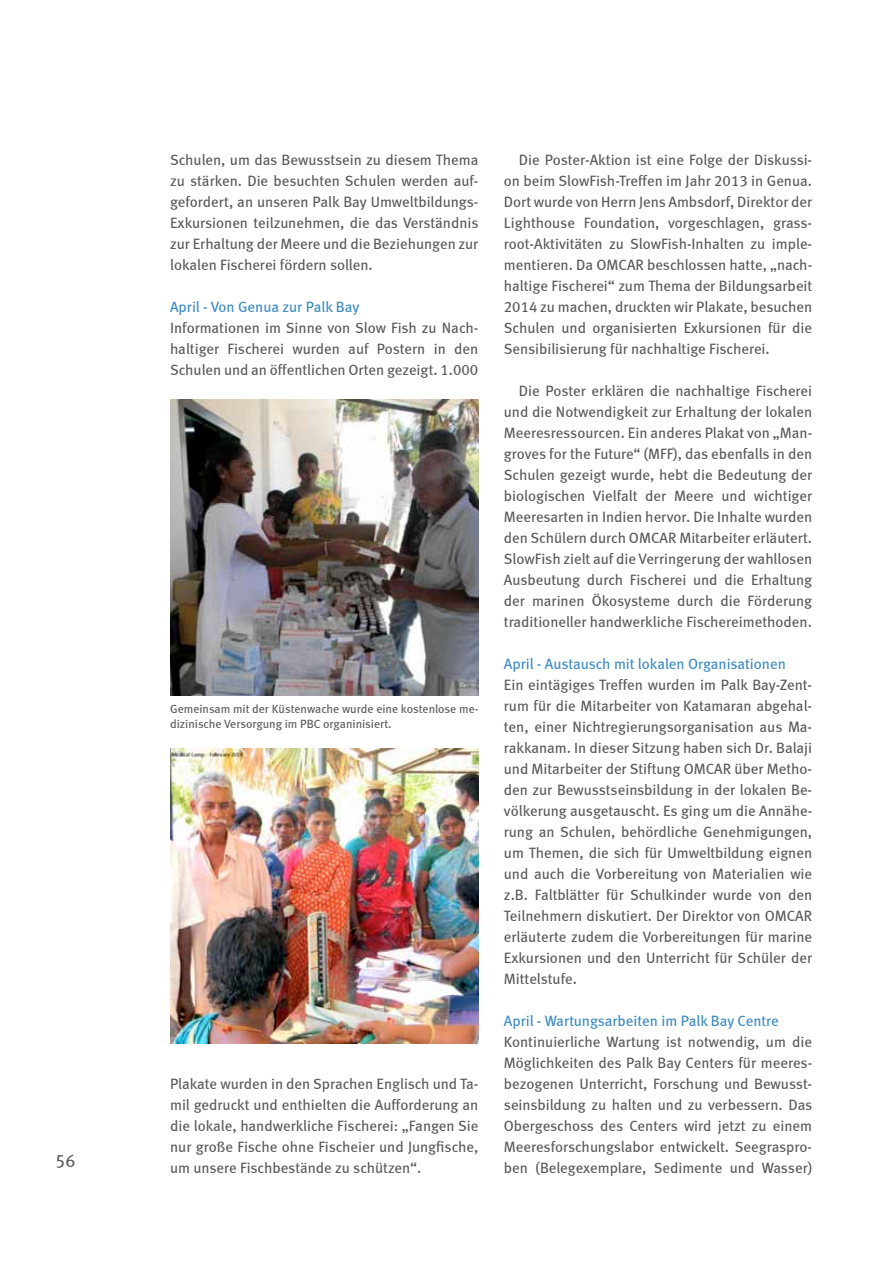
<style>
.page{position:relative;width:893px;height:1263px;background:#fff}
.page>*{position:absolute;margin:0;border:0;box-sizing:border-box;transform-origin:0 0}
.t1{font:18px "Meta Book LF";color:#58595b}
.t2{font:15px/21px "Meta Book LF";color:#58595b;text-align:justify}
.t3{font:15px "Meta Book LF";color:#3b8ac2}
.t4{font:12px/15px "Meta Book LF";color:#58595b}
</style>
<div class="page">
<img style="left:170px;top:400px;width:308px;height:295px">
<img style="left:170px;top:748px;width:308px;height:296px">
<p class="t1" style="left:55px;top:1150px;width:22px">56</p>
<p class="t2" style="left:170px;top:149px;width:310px">Schulen, um das Bewusstsein zu diesem Thema zu stärken. Die besuchten Schulen werden auf&shy;gefordert, an unseren Palk Bay Umweltbildungs-Exkursionen teilzunehmen, die das Verständnis zur Erhaltung der Meere und die Beziehungen zur lokalen Fischerei fördern sollen.</p>
<p class="t3" style="left:170px;top:298px;width:191px">April - Von Genua zur Palk Bay</p>
<p class="t2" style="left:170px;top:317px;width:310px">Informationen im Sinne von Slow Fish zu Nach&shy;haltiger Fischerei wurden auf Postern in den Schulen und an öffentlichen Orten gezeigt. 1.000</p>
<p class="t4" style="left:170px;top:701px;width:310px">Gemeinsam mit der Küstenwache wurde eine kostenlose me&shy;dizinische Versorgung im PBC organinisiert.</p>
<p class="t2" style="left:170px;top:1073px;width:310px">Plakate wurden in den Sprachen Englisch und Ta&shy;mil gedruckt und enthielten die Aufforderung an die lokale, handwerkliche Fischerei: „Fangen Sie nur große Fische ohne Fischeier und Jungfische, um unsere Fischbestände zu schützen“.</p>
<p class="t2" style="left:504px;top:149px;width:310px;text-indent:15px">Die Poster-Aktion ist eine Folge der Diskussi&shy;on beim SlowFish-Treffen im Jahr 2013 in Genua.<br>Dort wurde von Herrn Jens Ambsdorf, Direktor der Lighthouse Foundation, vorgeschlagen, grass&shy;root-Aktivitäten zu SlowFish-Inhalten zu imple&shy;mentieren. Da OMCAR beschlossen hatte, „nach&shy;haltige Fischerei“ zum Thema der Bildungsarbeit 2014 zu machen, druckten wir Plakate, besuchen Schulen und organisierten Exkursionen für die Sensibilisierung für nachhaltige Fischerei.</p>
<p class="t2" style="left:504px;top:380px;width:310px;text-indent:15px">Die Poster erklären die nachhaltige Fischerei und die Notwendigkeit zur Erhaltung der lokalen Meeresressourcen. Ein anderes Plakat von „Man&shy;groves for the Future“ (MFF), das ebenfalls in den Schulen gezeigt wurde, hebt die Bedeutung der biologischen Vielfalt der Meere und wichtiger Meeresarten in Indien hervor. Die Inhalte wurden den Schülern durch OMCAR Mitarbeiter erläutert.<br>SlowFish zielt auf die Verringerung der wahllosen Ausbeutung durch Fischerei und die Erhaltung der marinen Ökosysteme durch die Förderung traditioneller handwerkliche Fischereimethoden.</p>
<p class="t3" style="left:504px;top:655px;width:283px">April - Austausch mit lokalen Organisationen</p>
<p class="t2" style="left:504px;top:674px;width:310px">Ein eintägiges Treffen wurden im Palk Bay-Zent&shy;rum für die Mitarbeiter von Katamaran abgehal&shy;ten, einer Nichtregierungsorganisation aus Ma&shy;rakkanam. In dieser Sitzung haben sich Dr. Balaji und Mitarbeiter der Stiftung OMCAR über Metho&shy;den zur Bewusstseinsbildung in der lokalen Be&shy;völkerung ausgetauscht. Es ging um die Annähe&shy;rung an Schulen, behördliche Genehmigungen, um Themen, die sich für Umweltbildung eignen und auch die Vorbereitung von Materialien wie z.B. Faltblätter für Schulkinder wurde von den Teilnehmern diskutiert. Der Direktor von OMCAR erläuterte zudem die Vorbereitungen für marine Exkursionen und den Unterricht für Schüler der Mittelstufe.</p>
<p class="t3" style="left:504px;top:1012px;width:276px">April - Wartungsarbeiten im Palk Bay Centre</p>
<p class="t2" style="left:504px;top:1031px;width:310px">Kontinuierliche Wartung ist notwendig, um die Möglichkeiten des Palk Bay Centers für meeres&shy;bezogenen Unterricht, Forschung und Bewusst&shy;seinsbildung zu halten und zu verbessern. Das Obergeschoss des Centers wird jetzt zu einem Meeresforschungslabor entwickelt. Seegraspro&shy;ben (Belegexemplare, Sedimente und Wasser)</p>
</div>
